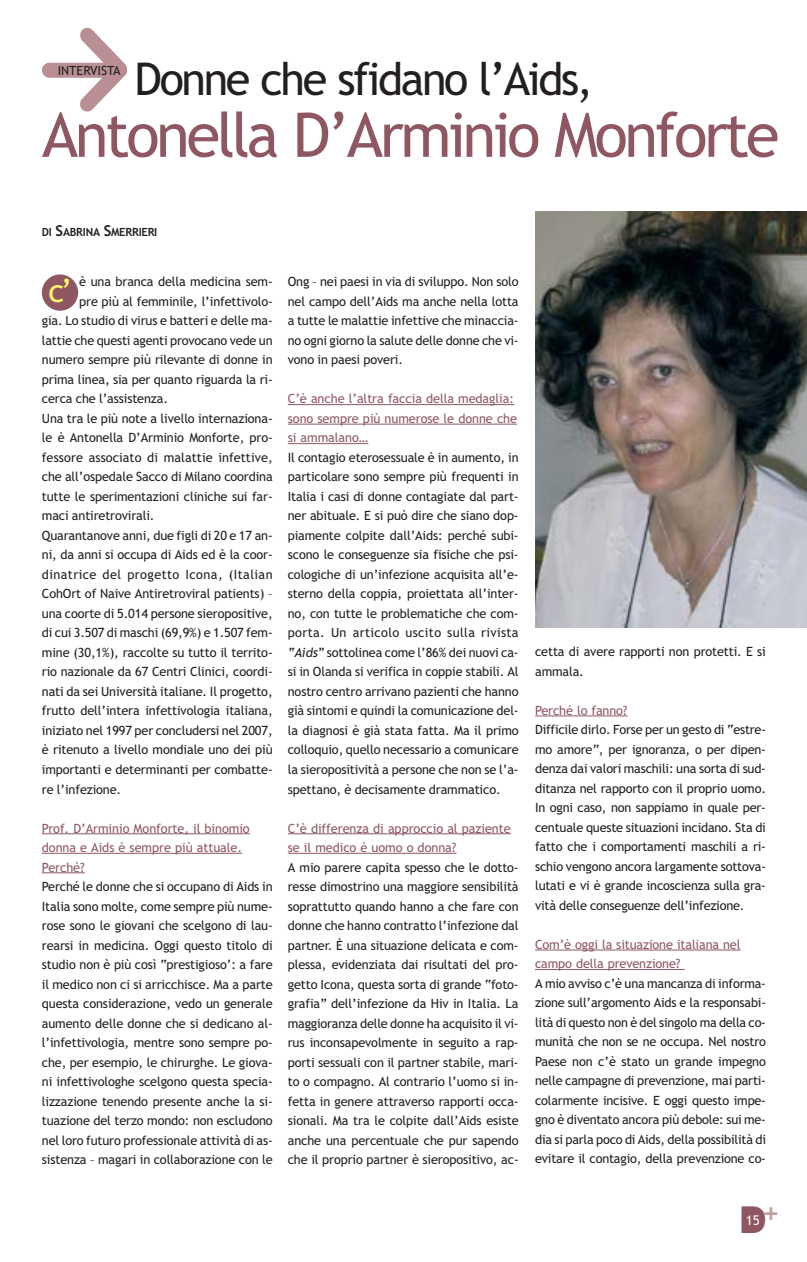
<style>
.page{position:relative;width:807px;height:1262px;background:#fff}
.page>*{position:absolute;margin:0;border:0;box-sizing:border-box;transform-origin:0 0}
.t1{font:61.5px "Trebuchet MS";letter-spacing:-.05em;color:#8f5761}
.t2{font:45px "Trebuchet MS";letter-spacing:-.05em;color:#231f1f}
.t3{font:700 37.2px "Helvetica Neue";color:#8f5761}
.t4{font:31.8px "Trebuchet MS";color:#fff66c}
.t5{font:13.35px "Trebuchet MS";color:#fff}
.t6{font:12.75px/19.5px "Trebuchet MS";letter-spacing:-.01em;color:#231f1f;text-align:justify}
.t7{font:12.75px/19.5px "Trebuchet MS";letter-spacing:-.005em;color:#8f5761}
.t8{font:12.75px "Trebuchet MS";letter-spacing:.035em;color:#231f1f}
.t9{font:12.6px "Trebuchet MS";color:#231f1f}
.t10{font:700 11.25px "Trebuchet MS";letter-spacing:-.025em;color:#231f1f}
.s1{font-size:15px}
.s2{font-style:italic}
</style>
<div class="page">
<hr style="left:48px;top:833px;width:202px;height:1px;background:#8f5761">
<hr style="left:42px;top:853px;width:200px;height:1px;background:#8f5761">
<hr style="left:48px;top:872px;width:37px;height:1px;background:#8f5761">
<svg style="left:745px;top:1209px;width:17px;height:22px"></svg>
<div style="left:42px;top:274px;width:36px;height:37px;background:#8f5761;border-radius:50%"></div>
<div style="left:42px;top:63px;width:85px;height:15px;background:#b98f94;border-radius:8px"></div>
<svg style="left:79px;top:27px;width:48px;height:85px"></svg>
<hr style="left:288px;top:404px;width:226px;height:1px;background:#8f5761">
<hr style="left:288px;top:424px;width:229px;height:1px;background:#8f5761">
<hr style="left:288px;top:443px;width:80px;height:1px;background:#8f5761">
<hr style="left:288px;top:833px;width:223px;height:1px;background:#8f5761">
<hr style="left:288px;top:853px;width:169px;height:1px;background:#8f5761">
<hr style="left:542px;top:715px;width:86px;height:1px;background:#8f5761">
<hr style="left:535px;top:949px;width:206px;height:1px;background:#8f5761">
<hr style="left:535px;top:969px;width:150px;height:1px;background:#8f5761">
<img style="left:535px;top:211px;width:272px;height:417px">
<h2 class="t2" style="left:134px;top:62px;width:460px">Donne che sfidano l’Aids,</h2>
<h1 class="t1" style="left:42px;top:111px;width:739px">Antonella D’Arminio Monforte</h1>
<p class="t9" style="left:58px;top:66px;width:64px">INTERVISTA</p>
<p class="t10" style="left:42px;top:227px;width:117px">DI <span class="s1">S</span>ABRINA <span class="s1">S</span>MERRIERI</p>
<p class="t6" style="left:79px;top:273px;width:195px">è una branca della medicina sem-</p>
<p class="t6" style="left:79px;top:293px;width:195px">pre più al femminile, l’infettivolo-</p>
<p class="t6" style="left:42px;top:312px;width:232px">gia. Lo studio di virus e batteri e delle ma-</p>
<p class="t6" style="left:42px;top:332px;width:232px">lattie che questi agenti provocano vede un</p>
<p class="t6" style="left:42px;top:351px;width:232px">numero sempre più rilevante di donne in</p>
<p class="t6" style="left:42px;top:371px;width:232px">prima linea, sia per quanto riguarda la ri-</p>
<p class="t6" style="left:42px;top:390px;width:128px">cerca che l’assistenza.</p>
<p class="t6" style="left:42px;top:410px;width:232px">Una tra le più note a livello internaziona-</p>
<p class="t6" style="left:42px;top:429px;width:232px">le è Antonella D’Arminio Monforte, pro-</p>
<p class="t6" style="left:42px;top:449px;width:232px">fessore associato di malattie infettive,</p>
<p class="t6" style="left:42px;top:468px;width:232px">che all’ospedale Sacco di Milano coordina</p>
<p class="t6" style="left:42px;top:488px;width:232px">tutte le sperimentazioni cliniche sui far-</p>
<p class="t6" style="left:42px;top:507px;width:114px">maci antiretrovirali.</p>
<p class="t6" style="left:42px;top:527px;width:232px">Quarantanove anni, due figli di 20 e 17 an-</p>
<p class="t6" style="left:42px;top:546px;width:232px">ni, da anni si occupa di Aids ed è la coor-</p>
<p class="t8" style="left:42px;top:569px;width:232px">dinatrice del progetto Icona, (Italian</p>
<p class="t6" style="left:42px;top:585px;width:232px">CohOrt of Naive Antiretroviral patients) –</p>
<p class="t6" style="left:42px;top:605px;width:232px">una coorte di 5.014 persone sieropositive,</p>
<p class="t6" style="left:42px;top:624px;width:232px">di cui 3.507 di maschi (69,9%) e 1.507 fem-</p>
<p class="t6" style="left:42px;top:644px;width:232px">mine (30,1%), raccolte su tutto il territo-</p>
<p class="t6" style="left:42px;top:663px;width:232px">rio nazionale da 67 Centri Clinici, coordi-</p>
<p class="t6" style="left:42px;top:683px;width:232px">nati da sei Università italiane. Il progetto,</p>
<p class="t6" style="left:42px;top:702px;width:232px">frutto dell’intera infettivologia italiana,</p>
<p class="t6" style="left:42px;top:722px;width:232px">iniziato nel 1997 per concludersi nel 2007,</p>
<p class="t6" style="left:42px;top:741px;width:232px">è ritenuto a livello mondiale uno dei più</p>
<p class="t6" style="left:42px;top:761px;width:232px">importanti e determinanti per combatte-</p>
<p class="t6" style="left:42px;top:780px;width:81px">re l’infezione.</p>
<p class="t7" style="left:42px;top:819px;width:209px">Prof. D’Arminio Monforte, il binomio donna e Aids è sempre più attuale.<br>Perché?</p>
<p class="t6" style="left:42px;top:878px;width:232px">Perché le donne che si occupano di Aids in Italia sono molte, come sempre più nume&shy;rose sono le giovani che scelgono di lau&shy;rearsi in medicina. Oggi questo titolo di studio non è più così “prestigioso’: a fare il medico non ci si arricchisce. Ma a parte questa considerazione, vedo un generale aumento delle donne che si dedicano al&shy;l’infettivologia, mentre sono sempre po&shy;che, per esempio, le chirurghe. Le giova&shy;ni infettivologhe scelgono questa specia&shy;lizzazione tenendo presente anche la si&shy;tuazione del terzo mondo: non escludono nel loro futuro professionale attività di as&shy;sistenza – magari in collaborazione con le</p>
<h3 class="t4" style="left:48px;top:278px;width:26px">c’</h3>
<p class="t6" style="left:288px;top:273px;width:232px">Ong – nei paesi in via di sviluppo. Non solo nel campo dell’Aids ma anche nella lotta a tutte le malattie infettive che minaccia&shy;no ogni giorno la salute delle donne che vi&shy;vono in paesi poveri.</p>
<p class="t7" style="left:288px;top:390px;width:231px">C’è anche l’altra faccia della medaglia: sono sempre più numerose le donne che si ammalano…</p>
<p class="t6" style="left:288px;top:449px;width:232px">Il contagio eterosessuale è in aumento, in particolare sono sempre più frequenti in Italia i casi di donne contagiate dal part&shy;ner abituale. E si può dire che siano dop&shy;piamente colpite dall’Aids: perché subi&shy;scono le conseguenze sia fisiche che psi&shy;cologiche di un’infezione acquisita all’e&shy;sterno della coppia, proiettata all’inter&shy;no, con tutte le problematiche che com&shy;porta. Un articolo uscito sulla rivista <span class="s2">“Aids”</span> sottolinea come l’86% dei nuovi ca&shy;si in Olanda si verifica in coppie stabili. Al nostro centro arrivano pazienti che hanno già sintomi e quindi la comunicazione del&shy;la diagnosi è già stata fatta. Ma il primo colloquio, quello necessario a comunicare la sieropositività a persone che non se l’a&shy;spettano, è decisamente drammatico.</p>
<p class="t7" style="left:288px;top:819px;width:224px">C’è differenza di approccio al paziente se il medico è uomo o donna?</p>
<p class="t6" style="left:288px;top:858px;width:232px">A mio parere capita spesso che le dotto&shy;resse dimostrino una maggiore sensibilità soprattutto quando hanno a che fare con donne che hanno contratto l’infezione dal partner. È una situazione delicata e com&shy;plessa, evidenziata dai risultati del pro&shy;getto Icona, questa sorta di grande “foto&shy;grafia” dell’infezione da Hiv in Italia. La maggioranza delle donne ha acquisito il vi&shy;rus inconsapevolmente in seguito a rap&shy;porti sessuali con il partner stabile, mari&shy;to o compagno. Al contrario l’uomo si in&shy;fetta in genere attraverso rapporti occa&shy;sionali. Ma tra le colpite dall’Aids esiste anche una percentuale che pur sapendo che il proprio partner è sieropositivo, ac-</p>
<p class="t6" style="left:535px;top:643px;width:232px">cetta di avere rapporti non protetti. E si ammala.</p>
<p class="t7" style="left:535px;top:701px;width:94px">Perché lo fanno?</p>
<p class="t6" style="left:535px;top:721px;width:232px">Difficile dirlo. Forse per un gesto di “estre&shy;mo amore”, per ignoranza, o per dipen&shy;denza dai valori maschili: una sorta di sud&shy;ditanza nel rapporto con il proprio uomo.<br>In ogni caso, non sappiamo in quale per&shy;centuale queste situazioni incidano. Sta di fatto che i comportamenti maschili a ri&shy;schio vengono ancora largamente sottova&shy;lutati e vi è grande incoscienza sulla gra&shy;vità delle conseguenze dell’infezione.</p>
<p class="t7" style="left:535px;top:935px;width:207px">Com’è oggi la situazione italiana nel campo della prevenzione?</p>
<p class="t6" style="left:535px;top:974px;width:232px">A mio avviso c’è una mancanza di informa&shy;zione sull’argomento Aids e la responsabi&shy;lità di questo non è del singolo ma della co&shy;munità che non se ne occupa. Nel nostro Paese non c’è stato un grande impegno nelle campagne di prevenzione, mai parti&shy;colarmente incisive. E oggi questo impe&shy;gno è diventato ancora più debole: sui me&shy;dia si parla poco di Aids, della possibilità di evitare il contagio, della prevenzione co-</p>
<h3 class="t3" style="left:739px;top:1206px;width:29px">D</h3>
<p class="t5" style="left:746px;top:1214px;width:34px">15<sup>+</sup></p>
</div>
